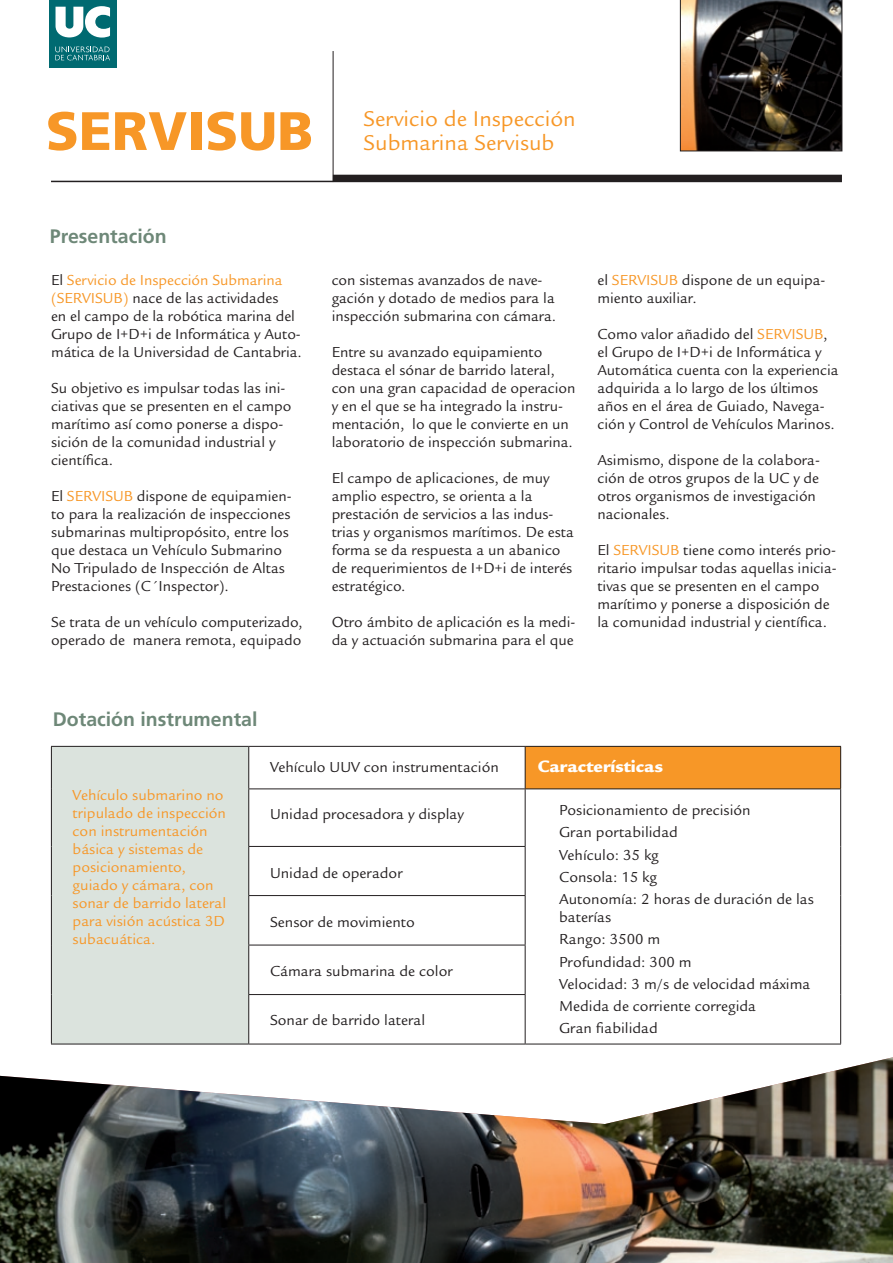
<style>
.page{position:relative;width:893px;height:1263px;background:#fff}
.page>*{position:absolute;margin:0;border:0;box-sizing:border-box;transform-origin:0 0}
.t1{font:900 54px "Frutiger";color:#f79727}
.t2{font:23.25px "Legacy Sans";color:#f79727}
.t3{font:700 19.5px "Frutiger";color:#6e8878}
.t4{font:900 18px "Legacy Sans";color:#fff}
.t5{font:15.75px/18px "Legacy Sans";color:#231f20}
.t6{font:15.75px/18px "Legacy Sans";color:#f79727}
.s1{color:#f79727}
</style>
<div class="page">
<hr style="left:333px;top:51px;width:1px;height:130px;background:#231f20">
<hr style="left:51px;top:181px;width:282px;height:1px;background:#231f20">
<div style="left:333px;top:175px;width:509px;height:7px;background:#231f20"></div>
<svg style="left:680px;top:0;width:162px;height:151px;background:#322c27"></svg>
<div style="left:51px;top:746px;width:198px;height:298px;background:#dbe3dd"></div>
<div style="left:525px;top:746px;width:316px;height:43px;background:#f79727"></div>
<hr style="left:51px;top:746px;width:198px;height:1px;background:#231f20">
<hr style="left:51px;top:747px;width:1px;height:42px;background:#231f20">
<hr style="left:51px;top:789px;width:1px;height:57px;background:#231f20">
<hr style="left:51px;top:846px;width:1px;height:49px;background:#231f20">
<hr style="left:51px;top:895px;width:1px;height:50px;background:#231f20">
<hr style="left:51px;top:945px;width:1px;height:49px;background:#231f20">
<hr style="left:51px;top:994px;width:1px;height:50px;background:#231f20">
<hr style="left:51px;top:1044px;width:198px;height:1px;background:#231f20">
<hr style="left:249px;top:746px;width:276px;height:1px;background:#231f20">
<hr style="left:248px;top:747px;width:1px;height:41px;background:#231f20">
<hr style="left:525px;top:746px;width:316px;height:1px;background:#231f20">
<hr style="left:525px;top:747px;width:1px;height:41px;background:#231f20">
<hr style="left:840px;top:747px;width:1px;height:41px;background:#231f20">
<hr style="left:248px;top:788px;width:277px;height:1px;background:#231f20">
<hr style="left:248px;top:789px;width:1px;height:57px;background:#231f20">
<hr style="left:525px;top:788px;width:316px;height:1px;background:#231f20">
<hr style="left:525px;top:789px;width:1px;height:57px;background:#231f20">
<hr style="left:840px;top:789px;width:1px;height:57px;background:#231f20">
<hr style="left:248px;top:846px;width:277px;height:1px;background:#231f20">
<hr style="left:248px;top:847px;width:1px;height:48px;background:#231f20">
<hr style="left:525px;top:847px;width:1px;height:48px;background:#231f20">
<hr style="left:840px;top:846px;width:1px;height:49px;background:#231f20">
<hr style="left:248px;top:895px;width:277px;height:1px;background:#231f20">
<hr style="left:248px;top:896px;width:1px;height:49px;background:#231f20">
<hr style="left:525px;top:896px;width:1px;height:49px;background:#231f20">
<hr style="left:840px;top:895px;width:1px;height:50px;background:#231f20">
<hr style="left:248px;top:945px;width:277px;height:1px;background:#231f20">
<hr style="left:248px;top:945px;width:1px;height:49px;background:#231f20">
<hr style="left:525px;top:945px;width:1px;height:49px;background:#231f20">
<hr style="left:840px;top:945px;width:1px;height:49px;background:#231f20">
<hr style="left:248px;top:994px;width:277px;height:1px;background:#231f20">
<hr style="left:248px;top:995px;width:1px;height:49px;background:#231f20">
<hr style="left:525px;top:995px;width:1px;height:49px;background:#231f20">
<hr style="left:840px;top:994px;width:1px;height:50px;background:#231f20">
<hr style="left:249px;top:1044px;width:276px;height:1px;background:#231f20">
<hr style="left:525px;top:1044px;width:316px;height:1px;background:#231f20">
<div style="left:49px;top:0;width:68px;height:67px;background:#006a71"></div>
<svg style="left:56px;top:6px;width:54px;height:32px"></svg>
<svg style="left:55px;top:46px;width:55px;height:14px"></svg>
<img style="left:0;top:1057px;width:893px;height:206px">
<p class="t1" style="left:46px;top:98px;width:269px">SERVISUB</p>
<p class="t2" style="left:364px;top:105px;width:214px">Servicio de Inspección</p>
<p class="t2" style="left:364px;top:130px;width:192px">Submarina Servisub</p>
<p class="t3" style="left:50px;top:225px;width:118px">Presentación</p>
<p class="t5" style="left:51px;top:271px;width:252px">El <span class="s1">Servicio de Inspección Submarina (SERVISUB)</span> nace de las actividades<br>en el campo de la robótica marina del Grupo de I+D+i de Informática y Auto&shy;mática de la Universidad de Cantabria.</p>
<p class="t5" style="left:51px;top:379px;width:242px">Su objetivo es impulsar todas las ini&shy;ciativas que se presenten en el campo marítimo así como ponerse a dispo&shy;sición de la comunidad industrial y científica.</p>
<p class="t5" style="left:51px;top:487px;width:242px">El <span class="s1">SERVISUB</span> dispone de equipamien&shy;to para la realización de inspecciones submarinas multipropósito, entre los que destaca un Vehículo Submarino No Tripulado de Inspección de Altas Prestaciones (C´Inspector).</p>
<p class="t5" style="left:51px;top:613px;width:253px">Se trata de un vehículo computerizado, operado de manera remota, equipado</p>
<p class="t3" style="left:53px;top:708px;width:206px">Dotación instrumental</p>
<p class="t5" style="left:332px;top:271px;width:226px">con sistemas avanzados de nave&shy;gación y dotado de medios para la inspección submarina con cámara.</p>
<p class="t5" style="left:332px;top:343px;width:245px">Entre su avanzado equipamiento destaca el sónar de barrido lateral, con una gran capacidad de operacion y en el que se ha integrado la instru&shy;mentación, lo que le convierte en un laboratorio de inspección submarina.</p>
<p class="t5" style="left:332px;top:469px;width:244px">El campo de aplicaciones, de muy amplio espectro, se orienta a la prestación de servicios a las indus&shy;trias y organismos marítimos. De esta forma se da respuesta a un abanico de requerimientos de I+D+i de interés estratégico.</p>
<p class="t5" style="left:332px;top:613px;width:245px">Otro ámbito de aplicación es la medi&shy;da y actuación submarina para el que</p>
<p class="t5" style="left:597px;top:271px;width:230px">el <span class="s1">SERVISUB</span> dispone de un equipa&shy;miento auxiliar.</p>
<p class="t5" style="left:597px;top:325px;width:243px">Como valor añadido del <span class="s1">SERVISUB</span>, el Grupo de I+D+i de Informática y Automática cuenta con la experiencia adquirida a lo largo de los últimos años en el área de Guiado, Navega&shy;ción y Control de Vehículos Marinos.</p>
<p class="t5" style="left:597px;top:451px;width:224px">Asimismo, dispone de la colabora&shy;ción de otros grupos de la UC y de otros organismos de investigación nacionales.</p>
<p class="t5" style="left:597px;top:541px;width:241px">El <span class="s1">SERVISUB</span> tiene como interés prio&shy;ritario impulsar todas aquellas inicia&shy;tivas que se presenten en el campo marítimo y ponerse a disposición de la comunidad industrial y científica.</p>
<p class="t6" style="left:73px;top:786px;width:155px">Vehículo submarino no tripulado de inspección con instrumentación básica y sistemas de posicionamiento, guiado y cámara, con sonar de barrido lateral para visión acústica 3D subacuática.</p>
<p class="t5" style="left:270px;top:758px;width:230px">Vehículo UUV con instrumentación</p>
<p class="t4" style="left:538px;top:756px;width:127px">Características</p>
<p class="t5" style="left:270px;top:805px;width:195px">Unidad procesadora y display</p>
<p class="t5" style="left:559px;top:801px;width:193px">Posicionamiento de precisión</p>
<p class="t5" style="left:559px;top:823px;width:120px">Gran portabilidad</p>
<p class="t5" style="left:559px;top:846px;width:101px">Vehículo: 35 kg</p>
<p class="t5" style="left:559px;top:868px;width:99px">Consola: 15 kg</p>
<p class="t5" style="left:559px;top:890px;width:256px">Autonomía: 2 horas de duración de las baterías</p>
<p class="t5" style="left:559px;top:930px;width:103px">Rango: 3500 m</p>
<p class="t5" style="left:559px;top:953px;width:134px">Profundidad: 300 m</p>
<p class="t5" style="left:559px;top:975px;width:253px">Velocidad: 3 m/s de velocidad máxima</p>
<p class="t5" style="left:559px;top:997px;width:198px">Medida de corriente corregida</p>
<p class="t5" style="left:559px;top:1019px;width:100px">Gran fiabilidad</p>
<p class="t5" style="left:270px;top:864px;width:134px">Unidad de operador</p>
<p class="t5" style="left:270px;top:913px;width:146px">Sensor de movimiento</p>
<p class="t5" style="left:270px;top:962px;width:184px">Cámara submarina de color</p>
<p class="t5" style="left:270px;top:1011px;width:157px">Sonar de barrido lateral</p>
</div>
